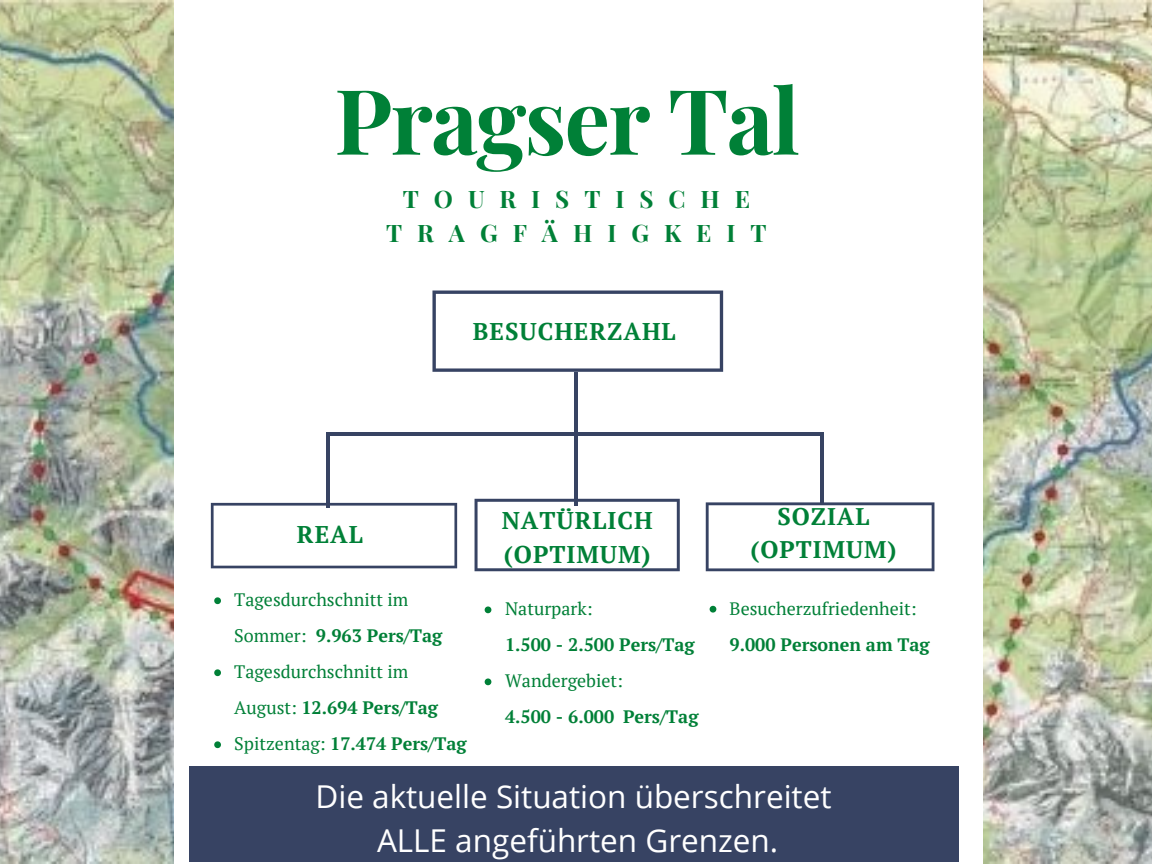
<style>
.page{position:relative;width:1152px;height:864px;background:#fff}
.page>*{position:absolute;margin:0;border:0;box-sizing:border-box;transform-origin:0 0}
.t1{font:700 90.6px "Playfair Display";letter-spacing:-.02em;color:#008037}
.t2{font:31.5px/43.8px "Open Sans";color:#fff;text-align:center}
.t3{font:700 24.15px/33.8px "PT Serif";letter-spacing:.04em;color:#008037}
.t4{font:700 24.15px/33.8px "Playfair Display";letter-spacing:.62em;color:#008037;text-align:center}
.t5{font:700 24px/32.7px "PT Serif";letter-spacing:.04em;color:#008037;text-align:center}
.t6{font:18px/36px "PT Serif";color:#008037}
.t7{font:700 18px "PT Serif";color:#008037}
.s1{font-weight:700}
</style>
<div class="page">
<img style="left:0;top:0;width:1152px;height:864px">
<div style="left:174px;top:0;width:809px;height:864px;background:#fff"></div>
<svg style="left:432px;top:291px;width:291px;height:81px"></svg>
<svg style="left:706px;top:502px;width:228px;height:69px"></svg>
<svg style="left:475px;top:499px;width:205px;height:72px"></svg>
<svg style="left:211px;top:503px;width:246px;height:65px"></svg>
<hr style="left:326px;top:432px;width:498px;height:4px;background:#374363">
<hr style="left:574px;top:372px;width:4px;height:134px;background:#374363">
<hr style="left:326px;top:436px;width:4px;height:72px;background:#374363">
<hr style="left:820px;top:432px;width:3px;height:72px;background:#374363">
<div style="left:190px;top:767px;width:769px;height:95px;background:#374363"></div>
<svg style="left:214px;top:597px;width:7px;height:7px"></svg>
<svg style="left:214px;top:669px;width:7px;height:7px"></svg>
<svg style="left:214px;top:741px;width:7px;height:7px"></svg>
<svg style="left:485px;top:606px;width:6px;height:7px"></svg>
<svg style="left:485px;top:678px;width:6px;height:7px"></svg>
<svg style="left:710px;top:606px;width:6px;height:7px"></svg>
<h1 class="t1" style="left:334px;top:57px;width:467px">Pragser Tal</h1>
<h3 class="t4" style="left:386px;top:181px;width:382px">TOURISTISCHE<br>TRAGFÄHIGKEIT</h3>
<h3 class="t3" style="left:473px;top:314px;width:204px">BESUCHERZAHL</h3>
<h3 class="t3" style="left:297px;top:518px;width:67px">REAL</h3>
<h3 class="t3" style="left:502px;top:503px;width:153px">NATÜRLICH (OPTIMUM)</h3>
<p class="t6" style="left:234px;top:582px;width:234px">Tagesdurchschnitt im<br>Sommer: <span class="s1">9.963 Pers/Tag<br></span>Tagesdurchschnitt im<br>August: <span class="s1">12.694 Pers/Tag<br></span>Spitzentag: <span class="s1">17.474 Pers/Tag</span></p>
<p class="t6" style="left:505px;top:591px;width:89px">Naturpark:</p>
<p class="t7" style="left:505px;top:633px;width:191px">1.500 - 2.500 Pers/Tag</p>
<p class="t6" style="left:505px;top:663px;width:119px">Wandergebiet:</p>
<p class="t7" style="left:505px;top:705px;width:195px">4.500 - 6.000 Pers/Tag</p>
<h3 class="t5" style="left:751px;top:500px;width:147px">SOZIAL (OPTIMUM)</h3>
<p class="t6" style="left:730px;top:590px;width:189px">Besucherzufriedenheit:</p>
<p class="t7" style="left:730px;top:632px;width:202px">9.000 Personen am Tag</p>
<h2 class="t2" style="left:315px;top:774px;width:518px">Die aktuelle Situation überschreitet<br>ALLE angeführten Grenzen.</h2>
</div>
